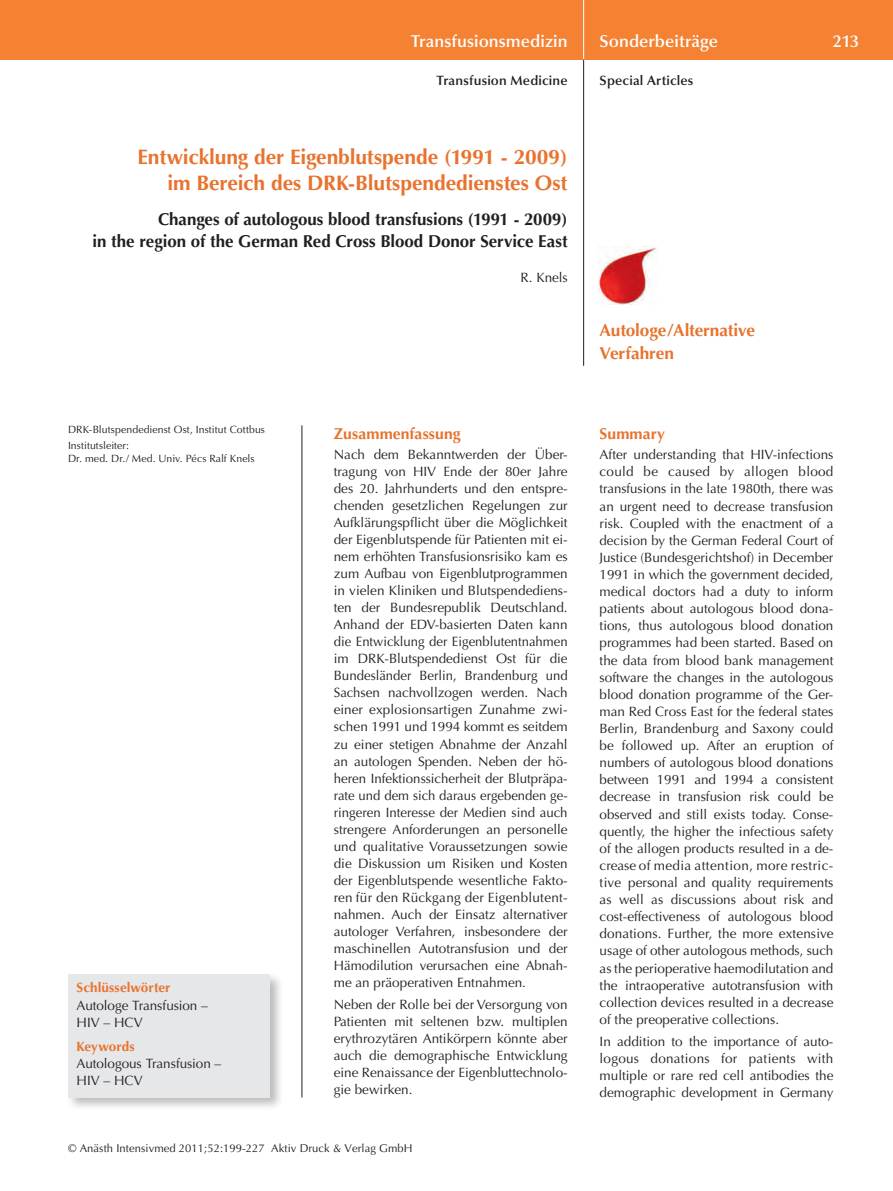
<style>
.page{position:relative;width:893px;height:1191px;background:#fff}
.page>*{position:absolute;margin:0;border:0;box-sizing:border-box;transform-origin:0 0}
.t1{font:700 21px/25.5px "Optima";letter-spacing:-.005em;color:#e8732f;text-align:right}
.t2{font:700 17.25px/22.5px "Optima";letter-spacing:-.005em;color:#231f20;text-align:right}
.t3{font:600 17.25px "Optima";letter-spacing:.005em;color:#fff}
.t4{font:700 17.25px/22.5px "Optima";letter-spacing:-.005em;color:#e8732f}
.t5{font:700 15.75px "Optima";letter-spacing:.005em;color:#e8732f}
.t6{font:13.5px/17.1px "Optima";color:#231f20}
.t7{font:600 13.5px "Optima";letter-spacing:.015em;color:#231f20}
.t8{font:700 13.5px "Optima";letter-spacing:.005em;color:#e8732f}
.t9{font:11.25px "Optima";letter-spacing:.005em;color:#231f20}
.t10{font:10.5px/16.2px "Optima";letter-spacing:.01em;color:#231f20}
</style>
<div class="page">
<div style="left:0;top:0;width:893px;height:60px;background:#f48232"></div>
<hr style="left:583px;top:0;width:1px;height:60px;background:#fff">
<hr style="left:583px;top:60px;width:1px;height:306px;background:#231f20">
<hr style="left:302px;top:425px;width:1px;height:672px;background:#231f20">
<img style="left:599px;top:246px;width:58px;height:58px">
<div style="left:66px;top:971px;width:218px;height:140px;background:#231f20;opacity:.3"></div>
<div style="left:68px;top:974px;width:202px;height:123px;background:#e6e7e9"></div>
<p class="t3" style="left:411px;top:31px;width:158px">Transfusionsmedizin</p>
<p class="t3" style="left:600px;top:31px;width:120px">Sonderbeiträge</p>
<p class="t3" style="left:833px;top:31px;width:28px">213</p>
<p class="t7" style="left:436px;top:73px;width:133px">Transfusion Medicine</p>
<p class="t7" style="left:600px;top:73px;width:95px">Special Articles</p>
<h1 class="t1" style="left:138px;top:145px;width:432px">Entwicklung der Eigenblutspende (1991 - 2009) im Bereich des DRK-Blutspendedienstes Ost</h1>
<p class="t2" style="left:93px;top:208px;width:477px">Changes of autologous blood transfusions (1991 - 2009)<br>in the region of the German Red Cross Blood Donor Service East</p>
<p class="t6" style="left:521px;top:269px;width:49px">R. Knels</p>
<p class="t10" style="left:68px;top:421px;width:199px">DRK-Blutspendedienst Ost, Institut Cottbus<br>Institutsleiter:</p>
<p class="t10" style="left:68px;top:450px;width:188px">Dr. med. Dr./ Med. Univ. Pécs Ralf Knels</p>
<p class="t8" style="left:77px;top:980px;width:95px">Schlüsselwörter</p>
<p class="t6" style="left:77px;top:996px;width:133px">Autologe Transfusion –<br>HIV – HCV</p>
<p class="t8" style="left:77px;top:1038px;width:60px">Keywords</p>
<p class="t6" style="left:77px;top:1054px;width:146px">Autologous Transfusion –<br>HIV – HCV</p>
<p class="t5" style="left:334px;top:424px;width:128px">Zusammenfassung</p>
<p class="t6" style="left:334px;top:446px;width:235px">Nach dem Bekanntwerden der Über&shy;tragung von HIV Ende der 80er Jahre des 20. Jahrhunderts und den entspre&shy;chenden gesetzlichen Regelungen zur Aufklärungspflicht über die Möglichkeit der Eigenblutspende für Patienten mit ei&shy;nem erhöhten Transfusionsrisiko kam es zum Aufbau von Eigenblutprogrammen in vielen Kliniken und Blutspendediens&shy;ten der Bundesrepublik Deutschland.<br>Anhand der EDV-basierten Daten kann die Entwicklung der Eigenblutentnahmen im DRK-Blutspendedienst Ost für die Bundesländer Berlin, Brandenburg und Sachsen nachvollzogen werden. Nach einer explosionsartigen Zunahme zwi&shy;schen 1991 und 1994 kommt es seitdem zu einer stetigen Abnahme der Anzahl an autologen Spenden. Neben der hö-‑ heren Infektionssicherheit der Blutpräpa&shy;rate und dem sich daraus ergebenden ge&shy;ringeren Interesse der Medien sind auch strengere Anforderungen an personelle und qualitative Voraussetzungen sowie die Diskussion um Risiken und Kosten der Eigenblutspende wesentliche Fakto&shy;ren für den Rückgang der Eigenblutent&shy;nahmen. Auch der Einsatz alternativer autologer Verfahren, insbesondere der maschinellen Autotransfusion und der Hämodilution verursachen eine Abnah-‑ me an präoperativen Entnahmen.</p>
<p class="t6" style="left:334px;top:996px;width:235px;text-align:justify">Neben der Rolle bei der Versorgung von Patienten mit seltenen bzw. multiplen erythrozytären Antikörpern könnte aber auch die demographische Entwicklung eine Renaissance der Eigenbluttechnolo&shy;gie bewirken.</p>
<p class="t9" style="left:68px;top:1142px;width:346px">© Anästh Intensivmed 2011;52:199-227 Aktiv Druck &amp; Verlag GmbH</p>
<p class="t4" style="left:600px;top:319px;width:157px">Autologe/Alternative<br>Verfahren</p>
<p class="t5" style="left:600px;top:424px;width:67px">Summary</p>
<p class="t6" style="left:600px;top:446px;width:235px;text-align:justify">After understanding that HIV-infections could be caused by allogen blood transfusions in the late 1980th, there was an urgent need to decrease transfusion risk. Coupled with the enactment of a decision by the German Federal Court of Justice (Bundesgerichtshof) in December 1991 in which the government decided, medical doctors had a duty to inform patients about autologous blood dona&shy;tions, thus autologous blood donation programmes had been started. Based on the data from blood bank management software the changes in the autologous blood donation programme of the Ger&shy;man Red Cross East for the federal states Berlin, Brandenburg and Saxony could be followed up. After an eruption of numbers of autologous blood donations between 1991 and 1994 a consistent decrease in transfusion risk could be observed and still exists today. Conse&shy;quently, the higher the infectious safety of the allogen products resulted in a de&shy;crease of media attention, more restric&shy;tive personal and quality requirements as well as discussions about risk and cost-effectiveness of autologous blood donations. Further, the more extensive usage of other autologous methods, such as the perioperative haemodilutation and the intraoperative autotransfusion with collection devices resulted in a decrease of the preoperative collections.</p>
<p class="t6" style="left:600px;top:1033px;width:235px;text-align:justify">In addition to the importance of auto&shy;logous donations for patients with multiple or rare red cell antibodies the demographic development in Germany</p>
</div>
